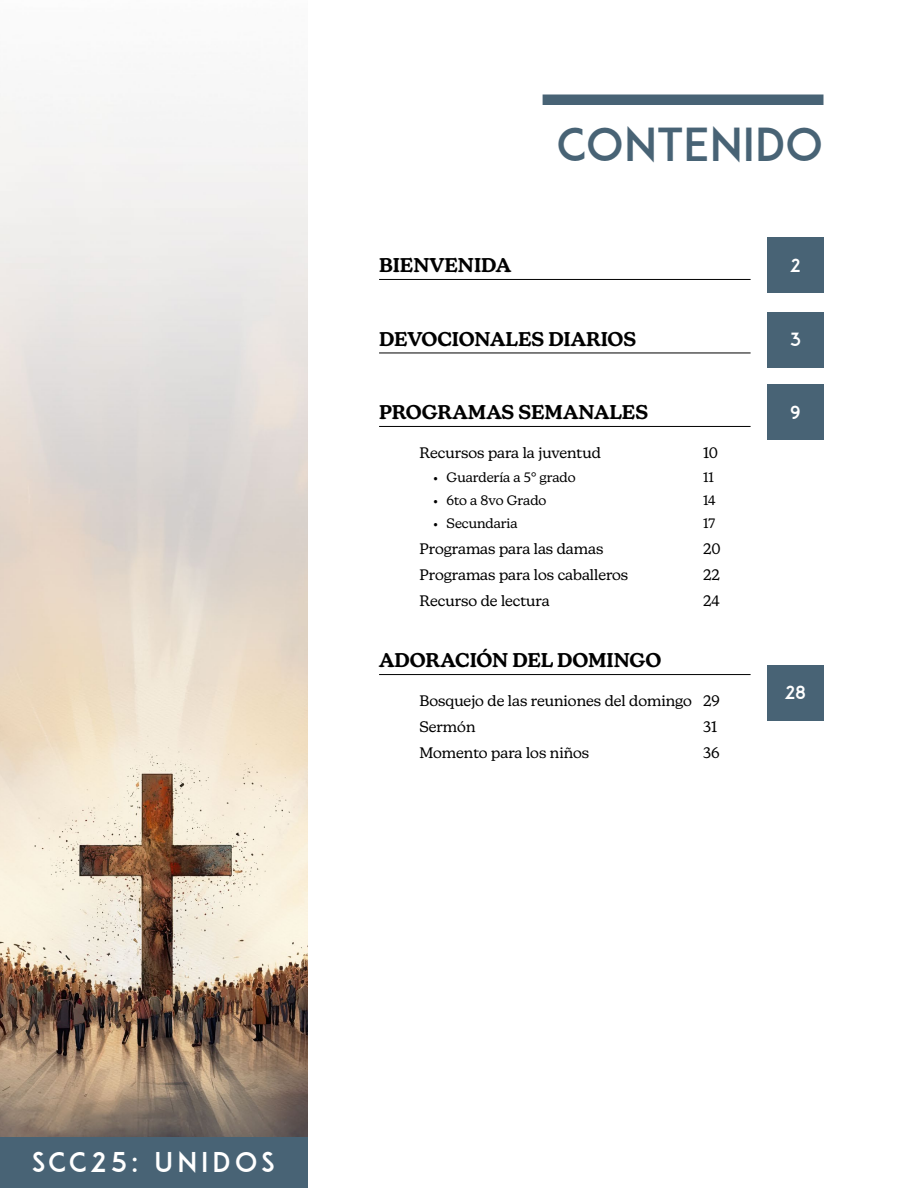
<style>
.page{position:relative;width:918px;height:1188px;background:#fff}
.page>*{position:absolute;margin:0;border:0;box-sizing:border-box;transform-origin:0 0}
.t1{font:45px "ADAM.CGPRO";color:#486375}
.t2{font:27px "ADAM.CGPRO";letter-spacing:.145em;color:#fff}
.t3{font:600 19.5px "New Kansas";color:#000}
.t4{font:18px "ADAM.CGPRO";color:#fff}
.t5{font:15px/26.1px "New Kansas";color:#000}
.t6{font:13.5px "New Kansas";color:#000}
</style>
<div class="page">
<div style="left:767px;top:238px;width:57px;height:55px;background:#486375"></div>
<div style="left:767px;top:312px;width:57px;height:55px;background:#486375"></div>
<div style="left:767px;top:385px;width:57px;height:55px;background:#486375"></div>
<div style="left:767px;top:665px;width:57px;height:55px;background:#486375"></div>
<hr style="left:379px;top:279px;width:372px;height:1px;background:#000">
<hr style="left:379px;top:353px;width:372px;height:1px;background:#000">
<hr style="left:379px;top:426px;width:372px;height:1px;background:#000">
<hr style="left:379px;top:674px;width:372px;height:1px;background:#000">
<div style="left:0;top:1136px;width:308px;height:52px;background:#486375"></div>
<img style="left:0;top:96px;width:308px;height:1040px">
<div style="left:543px;top:94px;width:281px;height:11px;background:#486375"></div>
<h3 class="t3" style="left:379px;top:254px;width:134px">BIENVENIDA</h3>
<h1 class="t1" style="left:556px;top:117px;width:269px">CONTENIDO</h1>
<p class="t4" style="left:790px;top:255px;width:12px">2</p>
<h3 class="t3" style="left:379px;top:327px;width:259px">DEVOCIONALES DIARIOS</h3>
<h3 class="t3" style="left:379px;top:401px;width:271px">PROGRAMAS SEMANALES</h3>
<p class="t5" style="left:420px;top:439px;width:183px">Recursos para la juventud</p>
<p class="t5" style="left:703px;top:439px;width:16px">10</p>
<p class="t6" style="left:433px;top:469px;width:144px">• Guardería a 5° grado</p>
<p class="t6" style="left:703px;top:469px;width:12px">11</p>
<p class="t6" style="left:433px;top:492px;width:115px">• 6to a 8vo Grado</p>
<p class="t6" style="left:703px;top:492px;width:14px">14</p>
<p class="t6" style="left:433px;top:515px;width:86px">• Secundaria</p>
<p class="t6" style="left:703px;top:515px;width:14px">17</p>
<p class="t5" style="left:420px;top:535px;width:185px">Programas para las damas</p>
<p class="t5" style="left:703px;top:535px;width:19px">20</p>
<p class="t5" style="left:420px;top:562px;width:210px">Programas para los caballeros</p>
<p class="t5" style="left:703px;top:562px;width:19px">22</p>
<p class="t5" style="left:420px;top:588px;width:132px">Recurso de lectura</p>
<p class="t5" style="left:703px;top:588px;width:18px">24</p>
<h3 class="t3" style="left:379px;top:649px;width:284px">ADORACIÓN DEL DOMINGO</h3>
<p class="t5" style="left:420px;top:687px;width:302px">Bosquejo de las reuniones del domingo 29<br>Sermón</p>
<p class="t5" style="left:703px;top:713px;width:15px">31</p>
<p class="t5" style="left:420px;top:739px;width:171px">Momento para los niños</p>
<p class="t5" style="left:703px;top:739px;width:18px">36</p>
<p class="t4" style="left:790px;top:329px;width:13px">3</p>
<p class="t4" style="left:790px;top:401px;width:12px">9</p>
<p class="t4" style="left:785px;top:682px;width:23px">28</p>
<h2 class="t2" style="left:31px;top:1146px;width:245px">SCC25: UNIDOS</h2>
</div>
